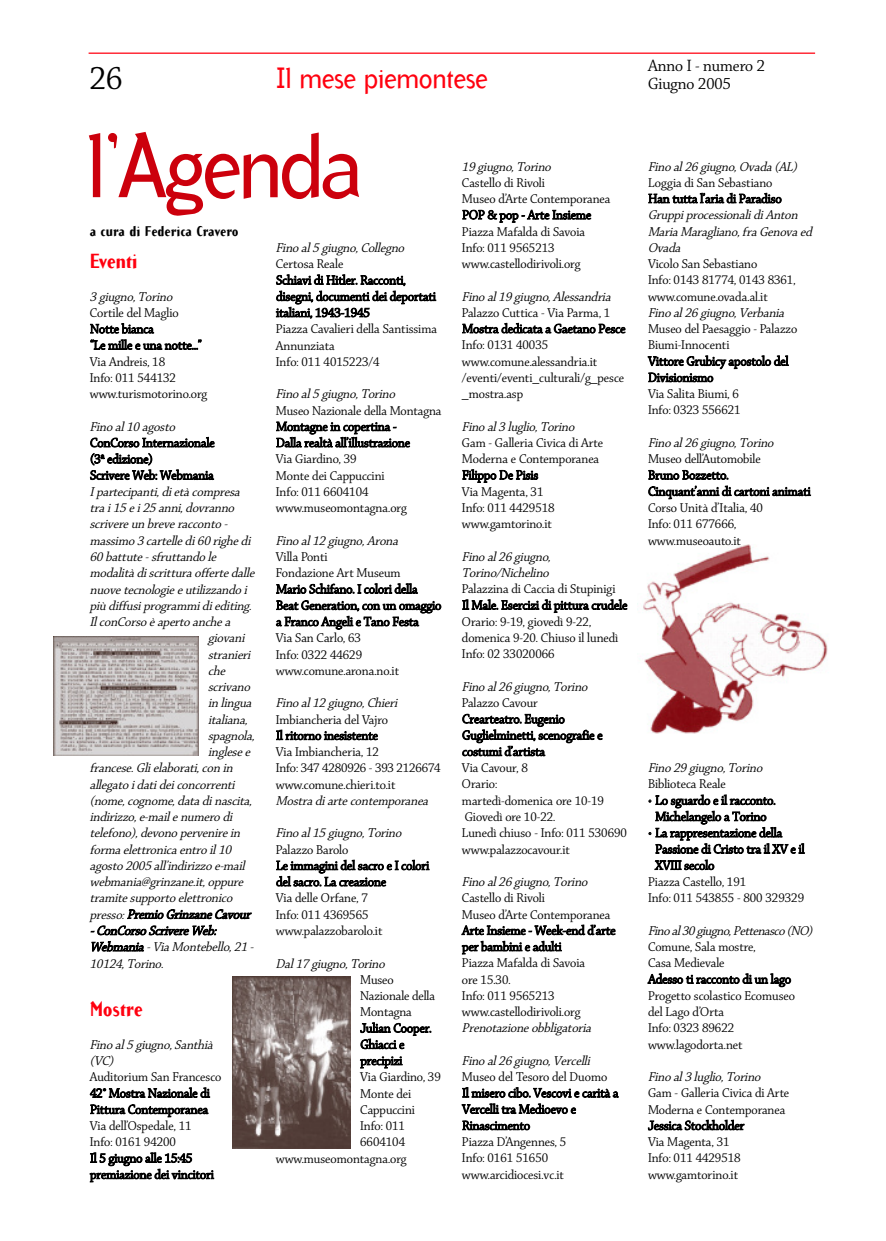
<style>
.page{position:relative;width:886px;height:1241px;background:#fff}
.page>*{position:absolute;margin:0;border:0;box-sizing:border-box;transform-origin:0 0}
.t1{font:90px "Arbitrary";letter-spacing:-.06em;color:#cc000c}
.t2{font:35px "Chaparral Display";color:#000}
.t3{font:28.75px "Arbitrary";letter-spacing:-.03em;color:#ff000f}
.t4{font:700 20px "Arbitrary";letter-spacing:-.015em;color:#ff000f}
.t5{font:17.5px/17.5px "Chaparral Display";color:#000}
.t6{font:13.75px/16.2px "Chaparral Display";color:#000}
.t7{font:italic 13.75px/16.2px "Chaparral Display";color:#000}
.t8{font:700 13.75px "Arbitrary";color:#000}
</style>
<div class="page">
<img style="left:643px;top:544px;width:185px;height:190px">
<hr style="left:89px;top:53px;width:726px;height:1px;background:#ff000f">
<img style="left:53px;top:636px;width:145px;height:119px">
<img style="left:233px;top:976px;width:117px;height:171px">
<h2 class="t2" style="left:90px;top:64px;width:34px">26</h2>
<h3 class="t3" style="left:276px;top:61px;width:213px">Il mese piemontese</h3>
<p class="t5" style="left:648px;top:58px;width:118px">Anno I - numero 2<br>Giugno 2005</p>
<h1 class="t1" style="left:85px;top:113px;width:279px">l’Agenda</h1>
<p class="t8" style="left:90px;top:223px;width:150px">a cura di Federica Cravero</p>
<h3 class="t4" style="left:90px;top:250px;width:49px">Eventi</h3>
<p class="t7" style="left:90px;top:289px;width:87px">3 giugno,Torino</p>
<p class="t6" style="left:90px;top:305px;width:119px">Cortile del Maglio<br>Notte bianca<br>“Le mille e una notte...”<br>Via Andreis, 18<br>Info: 011 544132 www.turismotorino.org</p>
<p class="t7" style="left:90px;top:419px;width:89px">Fino al 10 agosto</p>
<p class="t6" style="left:90px;top:435px;width:126px">ConCorso Internazionale (3ª edizione)<br>Scrivere Web: Webmania</p>
<p class="t7" style="left:90px;top:484px;width:154px">Ipartecipanti,dietà compresa</p>
<p class="t7" style="left:90px;top:500px;width:149px">tra i15 e i25 anni,dovranno</p>
<p class="t7" style="left:90px;top:517px;width:142px">scrivere un breve racconto -</p>
<p class="t7" style="left:90px;top:533px;width:165px">massimo 3 cartelle di60 righe di</p>
<p class="t7" style="left:90px;top:549px;width:130px">60 battute -sfruttando le</p>
<p class="t7" style="left:90px;top:565px;width:169px">modalità discrittura offerte dalle</p>
<p class="t7" style="left:90px;top:582px;width:161px">nuove tecnologie e utilizzando i</p>
<p class="t7" style="left:90px;top:598px;width:166px">p iù diffusip rogrammidiediting.</p>
<p class="t7" style="left:90px;top:614px;width:145px">Il conCorso è ap erto anche a</p>
<p class="t7" style="left:208px;top:630px;width:40px">giovani</p>
<p class="t7" style="left:208px;top:647px;width:46px">stranieri</p>
<p class="t7" style="left:208px;top:663px;width:21px">che</p>
<p class="t7" style="left:208px;top:679px;width:46px">scrivano</p>
<p class="t7" style="left:208px;top:695px;width:47px">in lingua</p>
<p class="t7" style="left:208px;top:712px;width:43px">italiana,</p>
<p class="t7" style="left:208px;top:728px;width:50px">sp agnola,</p>
<p class="t7" style="left:208px;top:744px;width:46px">inglese e</p>
<p class="t7" style="left:90px;top:760px;width:147px">francese.Glielaborati,con in</p>
<p class="t7" style="left:90px;top:777px;width:149px">allegato idatideiconcorrenti</p>
<p class="t7" style="left:90px;top:793px;width:166px">(nome,cognome,data dinascita,</p>
<p class="t7" style="left:90px;top:809px;width:146px">indirizzo,e-mail e numero di</p>
<p class="t7" style="left:90px;top:825px;width:154px">telefono),devono p ervenire in</p>
<p class="t7" style="left:90px;top:842px;width:146px">forma elettronica entro il 10</p>
<p class="t7" style="left:90px;top:858px;width:156px">agosto 2005 all ’indirizzo e-mail</p>
<p class="t7" style="left:90px;top:874px;width:158px">webmania@grinzane.it,oppure</p>
<p class="t7" style="left:90px;top:890px;width:147px">tramite supp orto elettronico</p>
<p class="t7" style="left:90px;top:907px;width:165px">presso:Premio Grinzane Cavour</p>
<p class="t7" style="left:90px;top:923px;width:168px">- ConCorso Scrivere Web:<br>Webmania -Via Montebello,21 -<br>10124,Torino.</p>
<h3 class="t4" style="left:90px;top:997px;width:54px">Mostre</h3>
<p class="t7" style="left:90px;top:1037px;width:127px">Fino al 5 giugno,Santhià (VC)</p>
<p class="t6" style="left:90px;top:1069px;width:133px">Auditorium San Francesco<br>42° Mostra Nazionale di<br>Pittura Contemporanea<br>Via dell’Ospedale, 11<br>Info: 0161 94200<br>Il 5 giugno alle 15:45 premiazione dei vincitori</p>
<p class="t7" style="left:276px;top:241px;width:132px">Fino al 5 giugno,Collegno</p>
<p class="t6" style="left:276px;top:257px;width:163px">Certosa Reale<br>Schiavi di Hitler. Racconti, disegni, documenti dei deportati italiani, 1943-1945<br>Piazza Cavalieri della Santissima<br>Annunziata<br>Info: 011 4015223/4</p>
<p class="t7" style="left:276px;top:387px;width:123px">Fino al 5 giugno,Torino</p>
<p class="t6" style="left:276px;top:403px;width:167px">Museo Nazionale della Montagna<br>Montagne in copertina -<br>Dalla realtà all’illustrazione<br>Via Giardino, 39<br>Monte dei Cappuccini<br>Info: 011 6604104 www.museomontagna.org</p>
<p class="t7" style="left:276px;top:533px;width:126px">Fino al 12 giugno,Arona</p>
<p class="t6" style="left:276px;top:549px;width:167px">Villa Ponti<br>Fondazione Art Museum<br>Mario Schifano. I colori della<br>Beat Generation, con un omaggio a Franco Angeli e Tano Festa<br>Via San Carlo, 63<br>Info: 0322 44629 www.comune.arona.no.it</p>
<p class="t7" style="left:276px;top:696px;width:125px">Fino al 12 giugno,Chieri</p>
<p class="t6" style="left:276px;top:712px;width:166px">Imbiancheria del Vajro<br>Il ritorno inesistente<br>Via Imbiancheria, 12<br>Info: 347 4280926 - 393 2126674 www.comune.chieri.to.it</p>
<p class="t7" style="left:276px;top:793px;width:156px">Mostra diarte contemp oranea</p>
<p class="t7" style="left:276px;top:826px;width:130px">Fino al 15 giugno,Torino</p>
<p class="t6" style="left:276px;top:842px;width:155px">Palazzo Barolo<br>Le immagini del sacro e I colori del sacro. La creazione<br>Via delle Orfane, 7<br>Info: 011 4369565 www.palazzobarolo.it</p>
<p class="t7" style="left:276px;top:956px;width:113px">Dal 17 giugno,Torino</p>
<p class="t6" style="left:360px;top:972px;width:35px">Museo</p>
<p class="t6" style="left:360px;top:988px;width:76px">Nazionale della</p>
<p class="t6" style="left:360px;top:1004px;width:53px">Montagna</p>
<p class="t6" style="left:360px;top:1020px;width:73px">Julian Cooper.</p>
<p class="t6" style="left:360px;top:1037px;width:45px">Ghiacci e</p>
<p class="t6" style="left:360px;top:1053px;width:43px">precipizi</p>
<p class="t6" style="left:360px;top:1069px;width:82px">Via Giardino, 39</p>
<p class="t6" style="left:360px;top:1086px;width:53px">Monte dei</p>
<p class="t6" style="left:360px;top:1102px;width:56px">Cappuccini</p>
<p class="t6" style="left:360px;top:1118px;width:46px">Info: 011</p>
<p class="t6" style="left:360px;top:1134px;width:46px">6604104</p>
<p class="t6" style="left:276px;top:1150px;width:132px">www.museomontagna.org</p>
<p class="t7" style="left:462px;top:159px;width:93px">19 giugno,Torino</p>
<p class="t6" style="left:462px;top:175px;width:150px">Castello di Rivoli<br>Museo d’Arte Contemporanea<br>POP &amp; pop - Arte Insieme<br>Piazza Mafalda di Savoia<br>Info: 011 9565213 www.castellodirivoli.org</p>
<p class="t7" style="left:462px;top:289px;width:153px">Fino al 19 giugno,Alessandria</p>
<p class="t6" style="left:462px;top:305px;width:165px">Palazzo Cuttica - Via Parma, 1<br>Mostra dedicata a Gaetano Pesce<br>Info: 0131 40035 www.comune.alessandria.it /eventi/eventi_culturali/g_pesce _mostra.asp</p>
<p class="t7" style="left:462px;top:419px;width:117px">Fino al 3 luglio,Torino</p>
<p class="t6" style="left:462px;top:435px;width:143px">Gam - Galleria Civica di Arte<br>Moderna e Contemporanea<br>Filippo De Pisis<br>Via Magenta, 31<br>Info: 011 4429518 www.gamtorino.it</p>
<p class="t7" style="left:462px;top:549px;width:93px">Fino al 26 giugno,<br>Torino/Nichelino</p>
<p class="t6" style="left:462px;top:582px;width:167px">Palazzina di Caccia di Stupinigi<br>Il Male. Esercizi di pittura crudele<br>Orario: 9-19, giovedì 9-22, domenica 9-20. Chiuso il lunedì<br>Info: 02 33020066</p>
<p class="t7" style="left:462px;top:679px;width:130px">Fino al 26 giugno,Torino</p>
<p class="t6" style="left:462px;top:695px;width:166px">Palazzo Cavour<br>Crearteatro. Eugenio<br>Guglielminetti, scenografie e costumi d’artista<br>Via Cavour, 8<br>Orario:<br>martedì-domenica ore 10-19<br>Giovedì ore 10-22.<br>Lunedì chiuso - Info: 011 530690 www.palazzocavour.it</p>
<p class="t7" style="left:462px;top:874px;width:130px">Fino al 26 giugno,Torino</p>
<p class="t6" style="left:462px;top:890px;width:155px">Castello di Rivoli<br>Museo d’Arte Contemporanea<br>Arte Insieme - Week-end d’arte per bambini e adulti<br>Piazza Mafalda di Savoia<br>ore 15.30.<br>Info: 011 9565213 www.castellodirivoli.org</p>
<p class="t7" style="left:462px;top:1020px;width:133px">Prenotazione obbligatoria</p>
<p class="t7" style="left:462px;top:1053px;width:132px">Fino al 26 giugno,Vercelli</p>
<p class="t6" style="left:462px;top:1069px;width:158px">Museo del Tesoro del Duomo<br>Il misero cibo. Vescovi e carità a<br>Vercelli tra Medioevo e<br>Rinascimento<br>Piazza D’Angennes, 5<br>Info: 0161 51650 www.arcidiocesi.vc.it</p>
<p class="t7" style="left:648px;top:159px;width:153px">Fino al 26 giugno,Ovada (AL)</p>
<p class="t6" style="left:648px;top:175px;width:135px">Loggia di San Sebastiano<br>Han tutta l’aria di Paradiso</p>
<p class="t7" style="left:648px;top:208px;width:165px">GruppiprocessionalidiAnton<br>Maria Maragliano,fra Genova ed<br>Ovada</p>
<p class="t6" style="left:648px;top:257px;width:149px">Vicolo San Sebastiano<br>Info: 0143 81774, 0143 8361, www.comune.ovada.al.it</p>
<p class="t7" style="left:648px;top:305px;width:140px">Fino al 26 giugno,Verbania</p>
<p class="t6" style="left:648px;top:322px;width:151px">Museo del Paesaggio - Palazzo<br>Biumi-Innocenti<br>Vittore Grubicy apostolo del<br>Divisionismo<br>Via Salita Biumi, 6<br>Info: 0323 556621</p>
<p class="t7" style="left:648px;top:435px;width:130px">Fino al 26 giugno,Torino</p>
<p class="t6" style="left:648px;top:452px;width:164px">Museo dell’Automobile<br>Bruno Bozzetto.<br>Cinquant’anni di cartoni animati<br>Corso Unità d’Italia, 40<br>Info: 011 677666, www.museoauto.it</p>
<p class="t7" style="left:648px;top:760px;width:118px">Fino 29 giugno,Torino</p>
<p class="t6" style="left:648px;top:777px;width:79px">Biblioteca Reale</p>
<p class="t6" style="left:648px;top:793px;width:129px;text-align:center">• Lo sguardo e il racconto.<br>Michelangelo a Torino</p>
<p class="t6" style="left:648px;top:825px;width:135px">• La rappresentazione della</p>
<p class="t6" style="left:655px;top:841px;width:151px">Passione di Cristo tra il XV e il</p>
<p class="t6" style="left:655px;top:858px;width:61px">XVIII secolo</p>
<p class="t6" style="left:648px;top:874px;width:100px">Piazza Castello, 191</p>
<p class="t6" style="left:648px;top:890px;width:158px">Info: 011 543855 - 800 329329</p>
<p class="t7" style="left:648px;top:923px;width:169px">Fino al 30 giugno,Pettenasco (NO)</p>
<p class="t6" style="left:648px;top:939px;width:149px">Comune, Sala mostre,<br>Casa Medievale<br>Adesso ti racconto di un lago<br>Progetto scolastico Ecomuseo del Lago d’Orta<br>Info: 0323 89622 www.lagodorta.net</p>
<p class="t7" style="left:648px;top:1069px;width:117px">Fino al 3 luglio,Torino</p>
<p class="t6" style="left:648px;top:1085px;width:143px">Gam - Galleria Civica di Arte<br>Moderna e Contemporanea<br>Jessica Stockholder<br>Via Magenta, 31<br>Info: 011 4429518 www.gamtorino.it</p>
</div>
